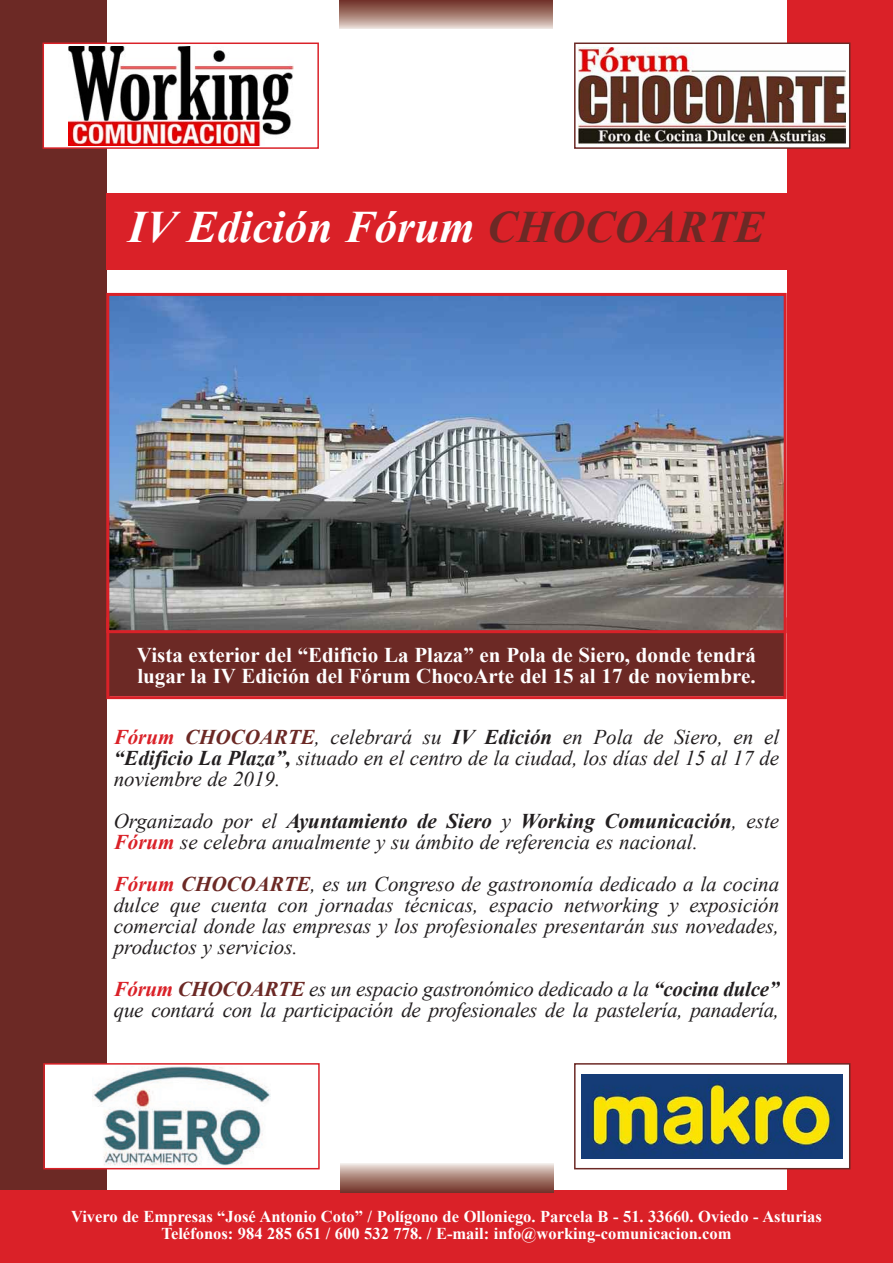
<style>
.page{position:relative;width:893px;height:1263px;background:#fff}
.page>*{position:absolute;margin:0;border:0;box-sizing:border-box;transform-origin:0 0}
.t1{font:italic 700 45px "Times New Roman";color:#fff}
.t2{font:italic 21px/21px "Times New Roman";color:#231f20;text-align:justify}
.t3{font:700 21px/21px "Times New Roman";color:#fff}
.t4{font:700 16.5px/16.5px "Times New Roman";color:#fff;text-align:center}
.s1{color:#6c2925}
.s2{font-weight:700;color:#da2128}
.s3{font-weight:700;color:#6c2925}
.s4{font-weight:700}
</style>
<div class="page">
<div style="left:787px;top:0;width:105px;height:1263px;background:#da2128"></div>
<div style="left:0;top:0;width:106px;height:1262px;background:#6c2925"></div>
<div style="left:0;top:1191px;width:893px;height:72px;background:#da2128"></div>
<div style="left:44px;top:44px;width:273px;height:103px;background:#fff"></div>
<img style="left:68px;top:46px;width:225px;height:99px">
<div style="left:43px;top:43px;width:276px;height:106px;border:2px solid #da2128"></div>
<div style="left:576px;top:44px;width:273px;height:103px;background:#fff"></div>
<img style="left:579px;top:48px;width:267px;height:96px">
<div style="left:574px;top:43px;width:276px;height:106px;border:2px solid #6c2925"></div>
<div style="left:45px;top:1064px;width:273px;height:104px;background:#fff"></div>
<div style="left:43px;top:1063px;width:277px;height:106px;border:2px solid #da2128"></div>
<img style="left:92px;top:1067px;width:179px;height:99px">
<div style="left:576px;top:1064px;width:273px;height:104px;background:#fff"></div>
<img style="left:582px;top:1074px;width:261px;height:84px">
<div style="left:574px;top:1063px;width:276px;height:106px;border:2px solid #6c2925"></div>
<svg style="left:341px;top:1163px;width:212px;height:29px;background:#ad877e"></svg>
<svg style="left:339px;top:0;width:213px;height:29px;background:#a88076"></svg>
<div style="left:106px;top:193px;width:681px;height:77px;background:#da2128"></div>
<div style="left:109px;top:620px;width:675px;height:76px;background:#6c2925"></div>
<div style="left:106px;top:617px;width:681px;height:82px;border:3px solid #da2128"></div>
<img style="left:110px;top:297px;width:673px;height:332px">
<div style="left:106px;top:293px;width:681px;height:340px;border:3px solid #da2128"></div>
<h1 class="t1" style="left:128px;top:202px;width:638px">IV Edición Fórum <span class="s1">CHOCOARTE</span></h1>
<p class="t3" style="left:137px;top:645px;width:621px">Vista exterior del “Edificio La Plaza” en Pola de Siero, donde tendrá lugar la IV Edición del Fórum ChocoArte del 15 al 17 de noviembre.</p>
<p class="t2" style="left:114px;top:726px;width:667px"><span class="s2">Fórum</span> <span class="s3">CHOCOARTE</span>, celebrará su <span class="s4">IV Edición</span> en Pola de Siero, en el <span class="s4">“Edificio La Plaza”,</span> situado en el centro de la ciudad, los días del 15 al 17 de noviembre de 2019.</p>
<p class="t2" style="left:114px;top:810px;width:667px">Organizado por el <span class="s4">Ayuntamiento de Siero</span> y <span class="s4">Working Comunicación</span>, este<br><span class="s2">Fórum</span> se celebra anualmente y su ámbito de referencia es nacional.</p>
<p class="t2" style="left:114px;top:873px;width:667px"><span class="s2">Fórum</span> <span class="s3">CHOCOARTE</span>, es un Congreso de gastronomía dedicado a la cocina dulce que cuenta con jornadas técnicas, espacio networking y exposición comercial donde las empresas y los profesionales presentarán sus novedades, productos y servicios.</p>
<p class="t2" style="left:114px;top:978px;width:667px"><span class="s2">Fórum</span> <span class="s3">CHOCOARTE</span> es un espacio gastronómico dedicado a la <span class="s4">“cocina dulce” </span>que contará con la participación de profesionales de la pastelería, panadería,</p>
<p class="t4" style="left:71px;top:1208px;width:752px">Vivero de Empresas “José Antonio Coto” / Polígono de Olloniego. Parcela B - 51. 33660. Oviedo - Asturias<br>Teléfonos: 984 285 651 / 600 532 778. / E-mail: info@working-comunicacion.com</p>
</div>
